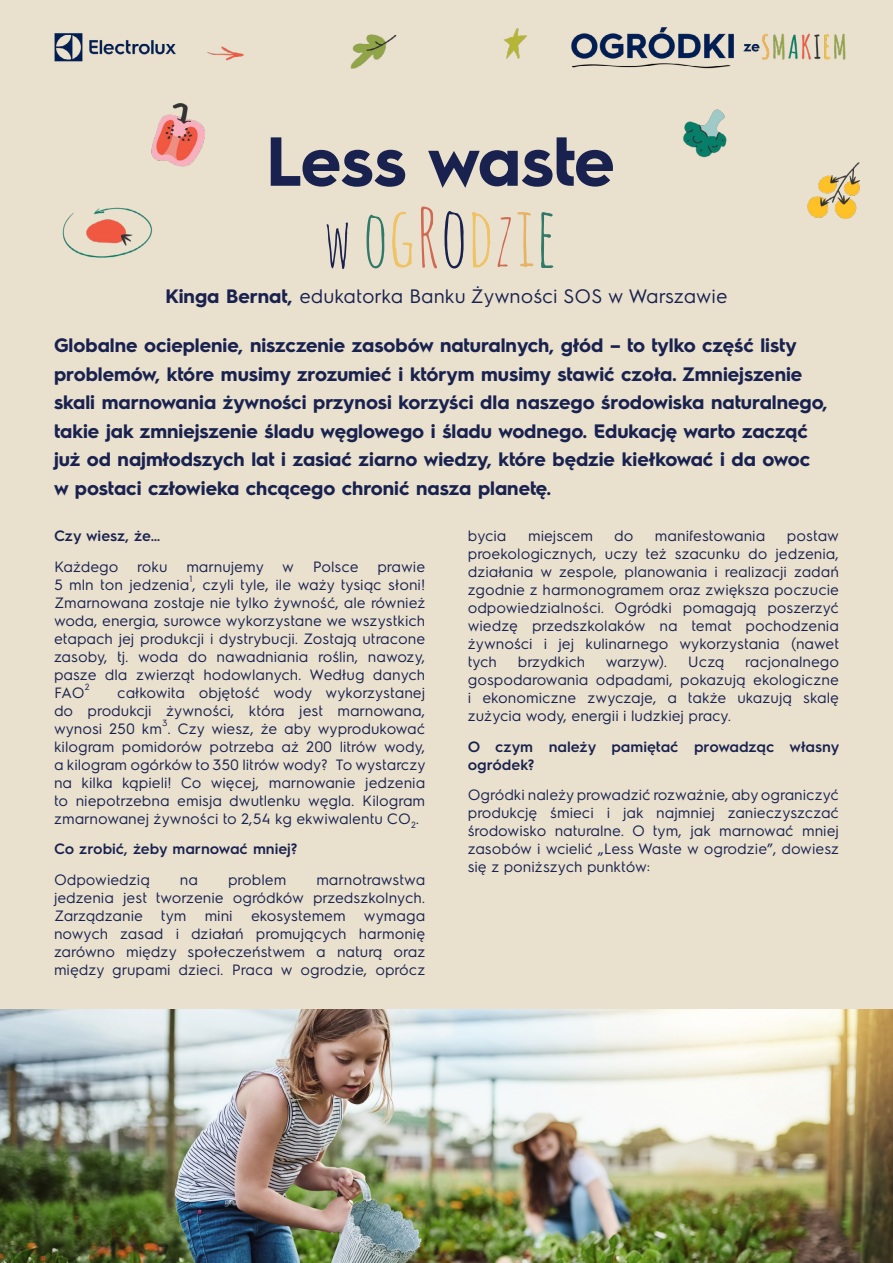
<style>
.page{position:relative;width:893px;height:1263px;background:#e9e0ce}
.page>*{position:absolute;margin:0;border:0;box-sizing:border-box;transform-origin:0 0}
.t1{font:83.1px "Amatic SC";color:#efc262}
.t2{font:700 69.45px "Electrolux Sans";letter-spacing:-.01em;color:#19224f}
.t3{font:700 19.5px/28.5px "Electrolux Sans";color:#19224f}
.t4{font:19.5px "Electrolux Sans";color:#19224f}
.t5{font:15px/18px "Electrolux Sans";color:#19224f;text-align:justify}
.t6{font:600 15px/18px "Electrolux Sans";color:#19224f}
.t7{font:9px "Electrolux Sans";color:#19224f}
.s1{font-size:65.7px;color:#19224f}
.s2{font-size:77.55px;color:#317968}
.s3{font-size:90.45px;color:#d06952}
.s4{color:#19224f}
.s5{font-size:75.15px;color:#d06952}
.s6{color:#e5b363}
.s7{color:#317968}
.s8{font-weight:700}
</style>
<div class="page">
<img style="left:54px;top:27px;width:806px;height:231px">
<img style="left:0;top:1010px;width:893px;height:253px">
<h2 class="t2" style="left:266px;top:113px;width:350px">Less waste</h2>
<h1 class="t1" style="left:324px;top:182px;width:234px"><span class="s1">W</span> <span class="s2">O</span>G<span class="s3">R</span><span class="s4">O</span>D<span class="s5">Z</span><span class="s6">I</span><span class="s7">E</span></h1>
<h3 class="t4" style="left:165px;top:282px;width:564px"><span class="s8">Kinga Bernat,</span> edukatorka Banku Żywności SOS w Warszawie</h3>
<p class="t3" style="left:54px;top:330px;width:775px">Globalne ocieplenie, niszczenie zasobów naturalnych, głód – to tylko część listy problemów, które musimy zrozumieć i którym musimy stawić czoła. Zmniejszenie skali marnowania żywności przynosi korzyści dla naszego środowiska naturalnego, takie jak zmniejszenie śladu węglowego i śladu wodnego. Edukację warto zacząć już od najmłodszych lat i zasiać ziarno wiedzy, które będzie kiełkować i da owoc w postaci człowieka chcącego chronić nasza planetę.</p>
<p class="t6" style="left:54px;top:526px;width:108px">Czy wiesz, że…</p>
<p class="t5" style="left:54px;top:556px;width:115px">Każdego roku</p>
<p class="t5" style="left:186px;top:556px;width:109px">marnujemy w</p>
<p class="t5" style="left:313px;top:556px;width:47px">Polsce</p>
<p class="t5" style="left:54px;top:556px;width:373px;text-align:right">prawie<br>5 mln ton jedzenia , czyli tyle, ile waży tysiąc słoni!</p>
<p class="t7" style="left:189px;top:573px;width:5px">1</p>
<p class="t5" style="left:54px;top:592px;width:373px">Zmarnowana zostaje nie tylko żywność, ale również woda, energia, surowce wykorzystane we wszystkich etapach jej produkcji i dystrybucji. Zostają utracone zasoby, tj. woda do nawadniania roślin, nawozy, pasze dla zwierząt hodowlanych. Według danych FAO</p>
<p class="t7" style="left:85px;top:681px;width:6px">2</p>
<p class="t5" style="left:54px;top:682px;width:373px;text-indent:63px">całkowita objętość wody wykorzystanej do produkcji żywności, która jest marnowana, wynosi 250 km . Czy wiesz, że aby wyprodukować</p>
<p class="t7" style="left:162px;top:717px;width:7px">3</p>
<p class="t5" style="left:54px;top:736px;width:373px">kilogram pomidorów potrzeba aż 200 litrów wody, a kilogram ogórków to 350 litrów wody? To wystarczy na kilka kąpieli! Co więcej, marnowanie jedzenia to niepotrzebna emisja dwutlenku węgla. Kilogram zmarnowanej żywności to 2,54 kg ekwiwalentu CO<sub>2</sub>.</p>
<p class="t6" style="left:54px;top:839px;width:245px">Co zrobić, żeby marnować mniej?</p>
<p class="t5" style="left:54px;top:870px;width:97px">Odpowiedzią</p>
<p class="t5" style="left:180px;top:870px;width:20px">na</p>
<p class="t5" style="left:228px;top:870px;width:60px">problem</p>
<p class="t5" style="left:54px;top:870px;width:373px;text-indent:262px">marnotrawstwa jedzenia jest tworzenie ogródków przedszkolnych.<br>Zarządzanie tym mini ekosystemem wymaga nowych zasad i działań promujących harmonię zarówno między społeczeństwem a naturą oraz między grupami dzieci. Praca w ogrodzie, oprócz</p>
<p class="t5" style="left:468px;top:526px;width:373px;text-indent:319px">postaw proekologicznych, uczy też szacunku do jedzenia, działania w zespole, planowania i realizacji zadań zgodnie z harmonogramem oraz zwiększa poczucie odpowiedzialności. Ogródki pomagają poszerzyć wiedzę przedszkolaków na temat pochodzenia żywności i jej kulinarnego wykorzystania (nawet tych</p>
<p class="t5" style="left:468px;top:526px;width:40px">bycia</p>
<p class="t5" style="left:528px;top:526px;width:66px">miejscem</p>
<p class="t5" style="left:614px;top:526px;width:21px">do</p>
<p class="t5" style="left:655px;top:526px;width:112px">manifestowania</p>
<p class="t5" style="left:518px;top:652px;width:69px">brzydkich</p>
<p class="t5" style="left:606px;top:652px;width:63px">warzyw).</p>
<p class="t5" style="left:688px;top:652px;width:38px">Uczą</p>
<p class="t5" style="left:468px;top:652px;width:373px;text-indent:278px">racjonalnego gospodarowania odpadami, pokazują ekologiczne i ekonomiczne zwyczaje, a także ukazują skalę zużycia wody, energii i ludzkiej pracy.</p>
<p class="t6" style="left:468px;top:736px;width:373px">O czym należy pamiętać prowadząc własny ogródek?</p>
<p class="t5" style="left:468px;top:785px;width:373px">Ogródki należy prowadzić rozważnie, aby ograniczyć produkcję śmieci i jak najmniej zanieczyszczać środowisko naturalne. O tym, jak marnować mniej zasobów i wcielić „Less Waste w ogrodzie”, dowiesz się z poniższych punktów:</p>
</div>
